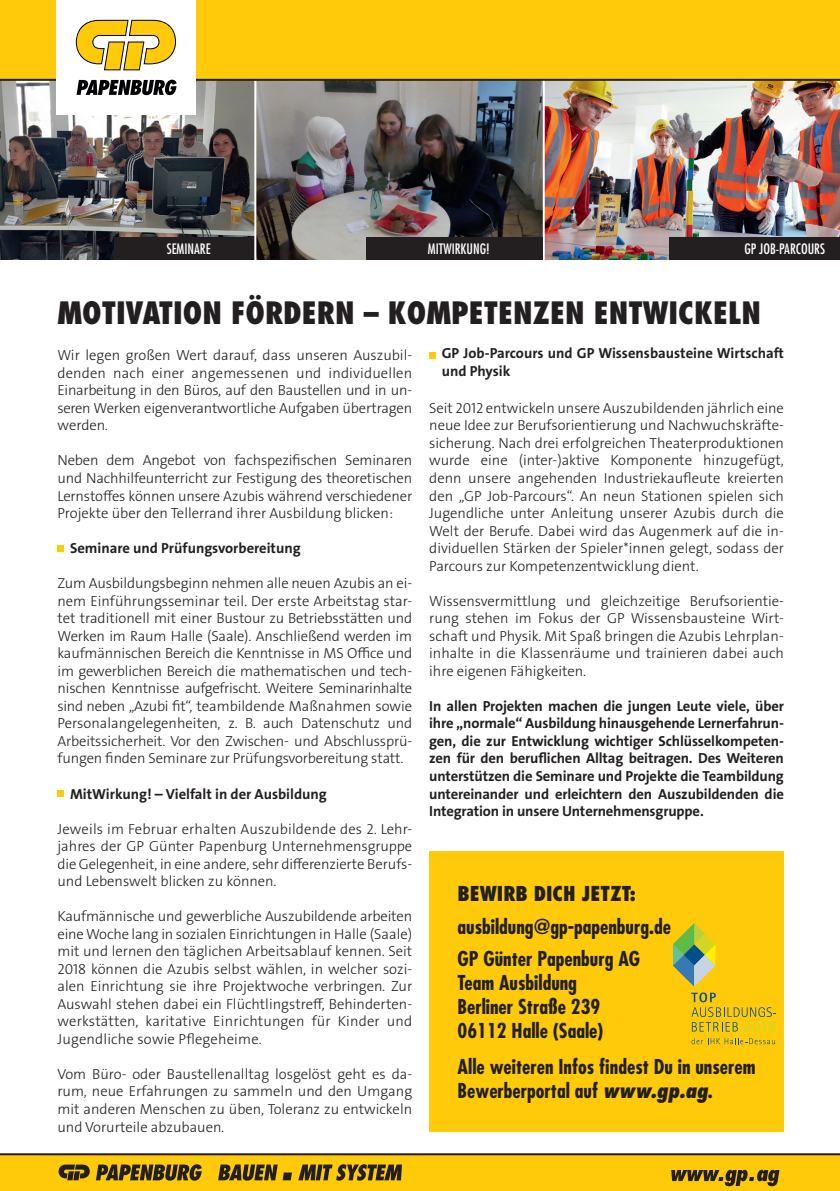
<style>
.page{position:relative;width:840px;height:1191px;background:#fff}
.page>*{position:absolute;margin:0;border:0;box-sizing:border-box;transform-origin:0 0}
.t1{font:800 condensed 30px "Futura Std";color:#231f20}
.t2{font:700 condensed 20px/24px "Futura Std";color:#231f20}
.t3{font:800 condensed 20px "Futura Std";color:#231f20}
.t4{font:14.6px/17.6px "The Sans LP3 Lig";color:#231f20;text-align:justify}
.t5{font:14.6px/17.6px "The Sans LP7 Bld";color:#231f20}
.t6{font:condensed 14px "Futura Std";color:#fff}
.s1{font-weight:800;font-style:italic}
</style>
<div class="page">
<div style="left:429px;top:851px;width:354px;height:280px;background:#feca0a"></div>
<img style="left:0;top:81px;width:839px;height:178px">
<hr style="left:254px;top:78px;width:2px;height:190px;background:#fff">
<hr style="left:542px;top:78px;width:2px;height:190px;background:#fff">
<svg style="left:672px;top:923px;width:43px;height:63px"></svg>
<svg style="left:691px;top:1038px;width:83px;height:6px"></svg>
<svg style="left:691px;top:992px;width:84px;height:39px"></svg>
<div style="left:57px;top:545px;width:7px;height:6px;background:#feca0a"></div>
<div style="left:57px;top:790px;width:7px;height:6px;background:#feca0a"></div>
<div style="left:0;top:0;width:839px;height:80px;background:#feca0a"></div>
<hr style="left:0;top:79px;width:839px;height:2px;background:#231f20">
<div style="left:56px;top:0;width:140px;height:115px;background:#fff"></div>
<svg style="left:76px;top:80px;width:100px;height:15px"></svg>
<svg style="left:76px;top:20px;width:100px;height:50px"></svg>
<div style="left:114px;top:237px;width:140px;height:22px;background:#231f20"></div>
<div style="left:366px;top:237px;width:176px;height:22px;background:#231f20"></div>
<div style="left:668px;top:237px;width:171px;height:22px;background:#231f20"></div>
<div style="left:0;top:1154px;width:839px;height:37px;background:#feca0a"></div>
<svg style="left:96px;top:1164px;width:106px;height:16px"></svg>
<svg style="left:298px;top:1164px;width:104px;height:16px"></svg>
<svg style="left:218px;top:1164px;width:74px;height:16px"></svg>
<svg style="left:59px;top:1164px;width:31px;height:16px"></svg>
<svg style="left:671px;top:1169px;width:108px;height:17px"></svg>
<hr style="left:0;top:1153px;width:839px;height:2px;background:#231f20">
<svg style="left:429px;top:352px;width:6px;height:6px"></svg>
<p class="t6" style="left:167px;top:240px;width:45px">SEMINARE</p>
<p class="t6" style="left:427px;top:240px;width:63px">MITWIRKUNG!</p>
<p class="t6" style="left:744px;top:240px;width:82px">GP JOB-PARCOURS</p>
<h1 class="t1" style="left:57px;top:294px;width:704px">MOTIVATION FÖRDERN – KOMPETENZEN ENTWICKELN</h1>
<p class="t4" style="left:57px;top:347px;width:356px">Wir legen großen Wert darauf, dass unseren Auszubil&shy;denden nach einer angemessenen und individuellen Einarbeitung in den Büros, auf den Baustellen und in un&shy;seren Werken eigenverantwortliche Aufgaben übertragen werden.</p>
<p class="t4" style="left:57px;top:452px;width:356px">Neben dem Angebot von fachspezifischen Seminaren und Nachhilfeunterricht zur Festigung des theoretischen Lernstoffes können unsere Azubis während verschiedener Projekte über den Tellerrand ihrer Ausbildung blicken:</p>
<p class="t5" style="left:70px;top:539px;width:232px">Seminare und Prüfungsvorbereitung</p>
<p class="t4" style="left:57px;top:574px;width:356px">Zum Ausbildungsbeginn nehmen alle neuen Azubis an ei&shy;nem Einführungsseminar teil. Der erste Arbeitstag star&shy;tet traditionell mit einer Bustour zu Betriebsstätten und Werken im Raum Halle (Saale). Anschließend werden im kaufmännischen Bereich die Kenntnisse in MS Office und im gewerblichen Bereich die mathematischen und tech&shy;nischen Kenntnisse aufgefrischt. Weitere Seminarinhalte sind neben „Azubi fit“, teambildende Maßnahmen sowie Personalangelegenheiten, z. B. auch Datenschutz und Arbeitssicherheit. Vor den Zwischen- und Abschlussprü&shy;fungen finden Seminare zur Prüfungsvorbereitung statt.</p>
<p class="t5" style="left:70px;top:785px;width:258px">MitWirkung! – Vielfalt in der Ausbildung</p>
<p class="t4" style="left:57px;top:820px;width:356px">Jeweils im Februar erhalten Auszubildende des 2. Lehr&shy;jahres der GP Günter Papenburg Unternehmensgruppe die Gelegenheit, in eine andere, sehr differenzierte Berufs&shy;und Lebenswelt blicken zu können.</p>
<p class="t4" style="left:57px;top:907px;width:356px">Kaufmännische und gewerbliche Auszubildende arbeiten eine Woche lang in sozialen Einrichtungen in Halle (Saale) mit und lernen den täglichen Arbeitsablauf kennen. Seit 2018 können die Azubis selbst wählen, in welcher sozi&shy;alen Einrichtung sie ihre Projektwoche verbringen. Zur Auswahl stehen dabei ein Flüchtlingstreff, Behinderten&shy;werkstätten, karitative Einrichtungen für Kinder und Jugendliche sowie Pflegeheime.</p>
<p class="t4" style="left:57px;top:1065px;width:356px">Vom Büro- oder Baustellenalltag losgelöst geht es da&shy;rum, neue Erfahrungen zu sammeln und den Umgang mit anderen Menschen zu üben, Toleranz zu entwickeln und Vorurteile abzubauen.</p>
<p class="t5" style="left:441px;top:345px;width:343px">GP Job-Parcours und GP Wissensbausteine Wirtschaft und Physik</p>
<p class="t4" style="left:429px;top:399px;width:356px">Seit 2012 entwickeln unsere Auszubildenden jährlich eine neue Idee zur Berufsorientierung und Nachwuchskräfte&shy;sicherung. Nach drei erfolgreichen Theaterproduktionen wurde eine (inter-)aktive Komponente hinzugefügt, denn unsere angehenden Industriekaufleute kreierten den „GP Job-Parcours“. An neun Stationen spielen sich Jugendliche unter Anleitung unserer Azubis durch die Welt der Berufe. Dabei wird das Augenmerk auf die in&shy;dividuellen Stärken der Spieler*innen gelegt, sodass der Parcours zur Kompetenzentwicklung dient.</p>
<p class="t4" style="left:429px;top:592px;width:356px">Wissensvermittlung und gleichzeitige Berufsorientie&shy;rung stehen im Fokus der GP Wissensbausteine Wirt&shy;schaft und Physik. Mit Spaß bringen die Azubis Lehrplan&shy;inhalte in die Klassenräume und trainieren dabei auch ihre eigenen Fähigkeiten.</p>
<p class="t5" style="left:429px;top:697px;width:356px;text-align:justify">In allen Projekten machen die jungen Leute viele, über ihre „normale“ Ausbildung hinausgehende Lernerfahrun&shy;gen, die zur Entwicklung wichtiger Schlüsselkompeten&shy;zen für den beruflichen Alltag beitragen. Des Weiteren unterstützen die Seminare und Projekte die Teambildung untereinander und erleichtern den Auszubildenden die Integration in unsere Unternehmensgruppe.</p>
<h2 class="t3" style="left:457px;top:881px;width:180px">BEWIRB DICH JETZT:</h2>
<h2 class="t2" style="left:457px;top:910px;width:215px;line-height:32.4px">ausbildung@gp-papenburg.de<br>GP Günter Papenburg AG</h2>
<h2 class="t2" style="left:457px;top:971px;width:147px">Team Ausbildung<br>Berliner Straße 239<br>06112 Halle (Saale)</h2>
<h2 class="t2" style="left:457px;top:1054px;width:299px">Alle weiteren Infos findest Du in unserem<br>Bewerberportal auf <span class="s1">www.gp.ag</span>.</h2>
</div>
